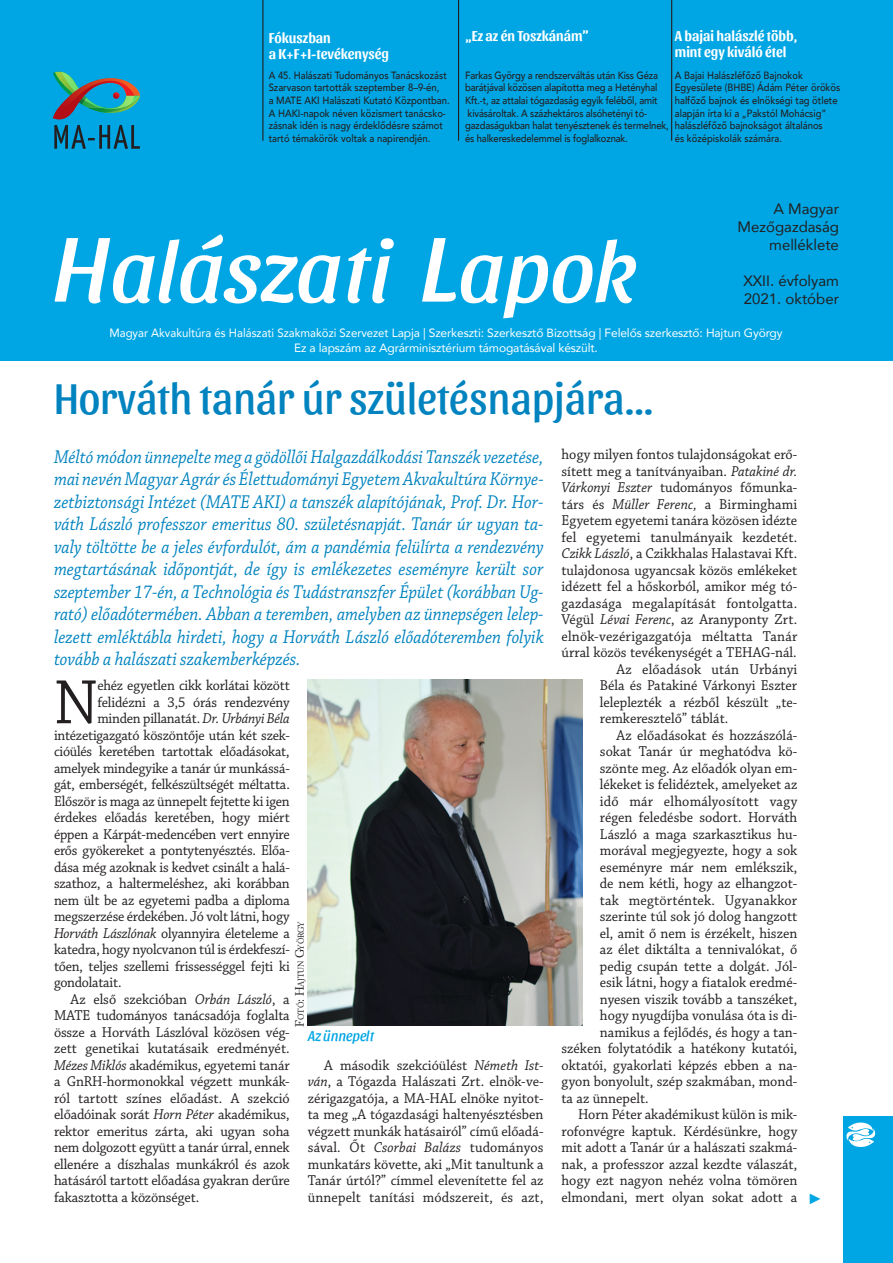
<style>
.page{position:relative;width:893px;height:1263px;background:#fff}
.page>*{position:absolute;margin:0;border:0;box-sizing:border-box;transform-origin:0 0}
.Elsőkenyér{font:65.7px "Chaparral Pro";color:#231f20;scale:.94 1}
.Főcím{font:45px "Sansita";color:#0083bf;scale:.95 1}
.Líd{font:italic 19.5px/22.5px "Chaparral Pro";color:#0083bf;text-align:justify;scale:.9 1}
.Kenyér{font:15px/16.5px "Chaparral Pro";color:#231f20;text-align:justify;scale:.95 1}
.Elsőkenyér-2{font:15px "Chaparral Pro";letter-spacing:-.015em;color:#231f20;scale:.94 1}
.tartalom_cím{font:700 15px/16.5px "Sansita";color:#fff;scale:.9 1}
.t1{font:15px "Avenir";color:#231f20}
.Képaláírás{font:italic 15px "Sansita";color:#00a6e4;scale:.95 1}
.t2{font:15px "Arial";color:#00a6e4}
.t3{font:12px "Avenir";letter-spacing:-.01em;color:#fff;scale:.95 1}
.t4{font:12px "Avenir";letter-spacing:-.01em;color:#fff}
.tartalom_kenyér{font:500 10.5px/12.6px "Avenir";color:#231f20;scale:.9 1}
.Fotós{font:8.4px "Adobe Caslon PFL";letter-spacing:-.005em;color:#231f20;scale:.95 1}
.s1{font-style:italic}
.s2{font-size:12px}
</style>
<div class="page">
<div style="left:843px;top:1116px;width:50px;height:147px;background:#00a6e4"></div>
<svg style="left:846px;top:1122px;width:29px;height:25px"></svg>
<div style="left:0;top:0;width:893px;height:361px;background:#00a6e4"></div>
<svg style="left:55px;top:234px;width:285px;height:69px"></svg>
<svg style="left:348px;top:238px;width:46px;height:65px"></svg>
<svg style="left:422px;top:238px;width:214px;height:80px"></svg>
<svg style="left:53px;top:72px;width:87px;height:77px"></svg>
<hr style="left:262px;top:0;width:1px;height:141px;background:#231f20">
<hr style="left:458px;top:0;width:1px;height:141px;background:#231f20">
<hr style="left:671px;top:0;width:1px;height:141px;background:#231f20">
<img style="left:308px;top:679px;width:275px;height:347px">
<p class="tartalom_cím" style="left:269px;top:30px;width:135px">Fókuszban<br>a K+F+I-tevékenység</p>
<p class="tartalom_cím" style="left:466px;top:28px;width:138px">„Ez az én Toszkánám”</p>
<p class="tartalom_cím" style="left:675px;top:28px;width:137px">A bajai halászlé több, mint egy kiváló étel</p>
<p class="tartalom_kenyér" style="left:269px;top:68px;width:203px">A 45. Halászati Tudományos Tanácskozást Szarvason tartották szeptember 8–9-én,<br>a MATE AKI Halászati Kutató Központban.<br>A HAKI-napok néven közismert tanácsko&shy;zásnak idén is nagy érdeklődésre számot tartó témakörök voltak a napirendjén.</p>
<p class="tartalom_kenyér" style="left:465px;top:68px;width:228px">Farkas György a rendszerváltás után Kiss Géza barátjával közösen alapította meg a Hetényhal Kft.-t, az attalai tógazdaság egyik feléből, amit kivásároltak. A százhektáros alsóhetényi tó-‑ gazdaságukban halat tenyésztenek és termelnek, és halkereskedelemmel is foglalkoznak.</p>
<p class="tartalom_kenyér" style="left:675px;top:68px;width:185px">A Bajai Halászléfőző Bajnokok Egyesülete (BHBE) Ádám Péter örökös halfőző bajnok és elnökségi tag ötlete alapján írta ki a „Pakstól Mohácsig” halászléfőző bajnokságot általános<br>és középiskolák számára.</p>
<p class="t1" style="left:773px;top:196px;width:67px">A Magyar</p>
<p class="t1" style="left:737px;top:214px;width:103px">Mezőgazdaság</p>
<p class="t1" style="left:769px;top:232px;width:71px">melléklete</p>
<p class="t1" style="left:743px;top:268px;width:97px">XXII. évfolyam</p>
<p class="t1" style="left:744px;top:286px;width:97px">2021. október</p>
<p class="t3" style="left:109px;top:323px;width:710px">Magyar Akvakultúra és Halászati Szakmaközi Szervezet Lapja | Szerkeszti: Szerkesztő Bizottság | Felelős szerkesztő: Hajtun György</p>
<p class="t4" style="left:294px;top:338px;width:305px">Ez a lapszám az Agrárminisztérium támogatásával készült.</p>
<p class="Főcím" style="left:54px;top:373px;width:632px">Horváth tanár úr születésnapjára…</p>
<p class="Líd" style="left:54px;top:446px;width:545px">Méltó módon ünnepelte meg a gödöllői Halgazdálkodási Tanszék vezetése, mai nevén Magyar Agrár és Élettudományi Egyetem Akvakultúra Környe&shy;zetbiztonsági Intézet (MATE AKI) a tanszék alapítójának, Prof. Dr. Hor&shy;váth László professzor emeritus 80. születésnapját. Tanár úr ugyan ta&shy;valy töltötte be a jeles évfordulót, ám a pandémia felülírta a rendezvény megtartásának időpontját, de így is emlékezetes eseményre került sor szeptember 17-én, a Technológia és Tudástranszfer Épület (korábban Ug&shy;rató) előadótermében. Abban a teremben, amelyben az ünnepségen lelep&shy;lezett emléktábla hirdeti, hogy a Horváth László előadóteremben folyik tovább a halászati szakemberképzés.</p>
<p class="Elsőkenyér" style="left:54px;top:666px;width:49px">N</p>
<p class="Elsőkenyér-2" style="left:97px;top:677px;width:206px">ehéz egyetlen cikk korlátai között</p>
<p class="Elsőkenyér-2" style="left:97px;top:694px;width:206px">felidézni a 3,5 órás rendezvény</p>
<p class="Elsőkenyér-2" style="left:97px;top:710px;width:206px">minden pillanatát. <span class="s1">Dr. Urbányi Béla</span></p>
<p class="Elsőkenyér-2" style="left:54px;top:727px;width:252px">intézetigazgató köszöntője után két szek-</p>
<p class="Elsőkenyér-2" style="left:54px;top:743px;width:252px">cióülés keretében tartottak előadásokat,</p>
<p class="Elsőkenyér-2" style="left:54px;top:760px;width:252px">amelyek mindegyike a tanár úr munkássá-</p>
<p class="Elsőkenyér-2" style="left:54px;top:776px;width:252px">gát, emberségét, felkészültségét méltatta.</p>
<p class="Elsőkenyér-2" style="left:54px;top:793px;width:252px">Először is maga az ünnepelt fejtette ki igen</p>
<p class="Elsőkenyér-2" style="left:54px;top:809px;width:252px">érdekes előadás keretében, hogy miért</p>
<p class="Elsőkenyér-2" style="left:54px;top:826px;width:252px">éppen a Kárpát-medencében vert ennyire</p>
<p class="Elsőkenyér-2" style="left:54px;top:842px;width:252px">erős gyökereket a pontytenyésztés. Előa-</p>
<p class="Elsőkenyér-2" style="left:54px;top:859px;width:252px">dása még azoknak is kedvet csinált a halá-</p>
<p class="Elsőkenyér-2" style="left:54px;top:875px;width:252px">szathoz, a haltermeléshez, aki korábban</p>
<p class="Elsőkenyér-2" style="left:54px;top:892px;width:252px">nem ült be az egyetemi padba a diploma</p>
<p class="Elsőkenyér-2" style="left:54px;top:908px;width:252px">megszerzése érdekében. Jó volt látni, hogy</p>
<p class="Elsőkenyér-2" style="left:54px;top:925px;width:252px"><span class="s1">Horváth Lászlónak</span> olyannyira életeleme a</p>
<p class="Elsőkenyér-2" style="left:54px;top:941px;width:252px">katedra, hogy nyolcvanon túl is érdekfeszí-</p>
<p class="Elsőkenyér-2" style="left:54px;top:958px;width:252px">tően, teljes szellemi frissességgel fejti ki</p>
<p class="Elsőkenyér-2" style="left:54px;top:974px;width:73px">gondolatait.</p>
<p class="Kenyér" style="left:54px;top:991px;width:250px;text-indent:17px">Az első szekcióban <span class="s1">Orbán László</span>, a MATE tudományos tanácsadója foglalta össze a Horváth Lászlóval közösen vég&shy;zett genetikai kutatásaik eredményét.<br><span class="s1">Mézes Miklós</span> akadémikus, egyetemi tanár a GnRH-hormonokkal végzett munkák&shy;ról tartott színes előadást. A szekció előadóinak sorát <span class="s1">Horn Péter</span> akadémikus, rektor emeritus zárta, aki ugyan soha nem dolgozott együtt a tanár úrral, ennek ellenére a díszhalas munkákról és azok hatásáról tartott előadása gyakran derűre fakasztotta a közönséget.</p>
<p class="Fotós" style="left:296px;top:1027px;width:113px;rotate:-90deg"><span class="s2">F</span>otó<span class="s2">: H</span>ajtun <span class="s2">G</span>yörgy</p>
<p class="Képaláírás" style="left:308px;top:1027px;width:71px">Az ünnepelt</p>
<p class="Kenyér" style="left:308px;top:1057px;width:250px;text-indent:17px">A második szekcióülést <span class="s1">Németh Ist&shy;ván</span>, a Tógazda Halászati Zrt. elnök-ve&shy;zérigazgatója, a MA-HAL elnöke nyitot&shy;ta meg „A tógazdasági haltenyésztésben végzett munkák hatásairól” című előadá&shy;sával. Őt <span class="s1">Csorbai Balázs</span> tudományos munkatárs követte, aki „Mit tanultunk a Tanár úrtól?” címmel elevenítette fel az ünnepelt tanítási módszereit, és azt,</p>
<p class="Kenyér" style="left:561px;top:447px;width:250px">hogy milyen fontos tulajdonságokat erő&shy;sített meg a tanítványaiban. <span class="s1">Patakiné dr.<br>Várkonyi Eszter</span> tudományos főmunka&shy;társ és <span class="s1">Müller Ferenc,</span> a Birminghami Egyetem egyetemi tanára közösen idézte fel egyetemi tanulmányaik kezdetét.<br><span class="s1">Czikk László</span>, a Czikkhalas Halastavai Kft. tulajdonosa ugyancsak közös emlékeket idézett fel a hőskorból, amikor még tó&shy;gazdasága megalapítását fontolgatta.<br>Végül <span class="s1">Lévai Ferenc</span>, az Aranyponty Zrt. elnök-vezérigazgatója méltatta Tanár úrral közös tevékenységét a TEHAG-nál.</p>
<p class="Kenyér" style="left:600px;top:661px;width:209px;text-indent:17px">Az előadások után Urbányi Béla és Patakiné Várkonyi Eszter leleplezték a rézből készült „te&shy;remkeresztelő” táblát.</p>
<p class="Kenyér" style="left:616px;top:727px;width:192px">Az előadásokat és hozzászólá-</p>
<p class="Kenyér" style="left:600px;top:744px;width:209px">sokat Tanár úr meghatódva kö-</p>
<p class="Kenyér" style="left:600px;top:760px;width:209px">szönte meg. Az előadók olyan em-</p>
<p class="Kenyér" style="left:600px;top:777px;width:209px">lékeket is felidéztek, amelyeket az</p>
<p class="Kenyér" style="left:600px;top:793px;width:209px">idő már elhomályosított vagy</p>
<p class="Kenyér" style="left:600px;top:810px;width:209px">régen feledésbe sodort. Horváth</p>
<p class="Kenyér" style="left:600px;top:826px;width:209px">László a maga szarkasztikus hu-</p>
<p class="Kenyér" style="left:600px;top:843px;width:209px">morával megjegyezte, hogy a sok</p>
<p class="Kenyér" style="left:600px;top:859px;width:209px">eseményre már nem emlékszik,</p>
<p class="Kenyér" style="left:600px;top:876px;width:209px">de nem kétli, hogy az elhangzot-</p>
<p class="Kenyér" style="left:600px;top:892px;width:209px">tak megtörténtek. Ugyanakkor</p>
<p class="Kenyér" style="left:600px;top:909px;width:209px">szerinte túl sok jó dolog hangzott</p>
<p class="Kenyér" style="left:600px;top:925px;width:209px">el, amit ő nem is érzékelt, hiszen</p>
<p class="Kenyér" style="left:600px;top:942px;width:209px">az élet diktálta a tennivalókat, ő</p>
<p class="Kenyér" style="left:600px;top:958px;width:209px">pedig csupán tette a dolgát. Jól-</p>
<p class="Kenyér" style="left:600px;top:975px;width:209px">esik látni, hogy a fiatalok eredmé-</p>
<p class="Kenyér" style="left:600px;top:991px;width:209px">nyesen viszik tovább a tanszéket,</p>
<p class="Kenyér" style="left:600px;top:1008px;width:209px">hogy nyugdíjba vonulása óta is di-</p>
<p class="Kenyér" style="left:600px;top:1024px;width:209px">namikus a fejlődés, és hogy a tan-</p>
<p class="Kenyér" style="left:561px;top:1041px;width:250px">széken folytatódik a hatékony kutatói,</p>
<p class="Kenyér" style="left:561px;top:1057px;width:250px">oktatói, gyakorlati képzés ebben a na-</p>
<p class="Kenyér" style="left:561px;top:1074px;width:250px">gyon bonyolult, szép szakmában, mond-</p>
<p class="Kenyér" style="left:561px;top:1090px;width:93px">ta az ünnepelt.</p>
<p class="Kenyér" style="left:561px;top:1107px;width:250px;text-indent:17px">Horn Péter akadémikust külön is mik&shy;rofonvégre kaptuk. Kérdésünkre, hogy mit adott a Tanár úr a halászati szakmá&shy;nak, a professzor azzal kezdte válaszát, hogy ezt nagyon nehéz volna tömören elmondani, mert olyan sokat adott a</p>
<p class="t2" style="left:808px;top:1189px;width:16px">►</p>
</div>
